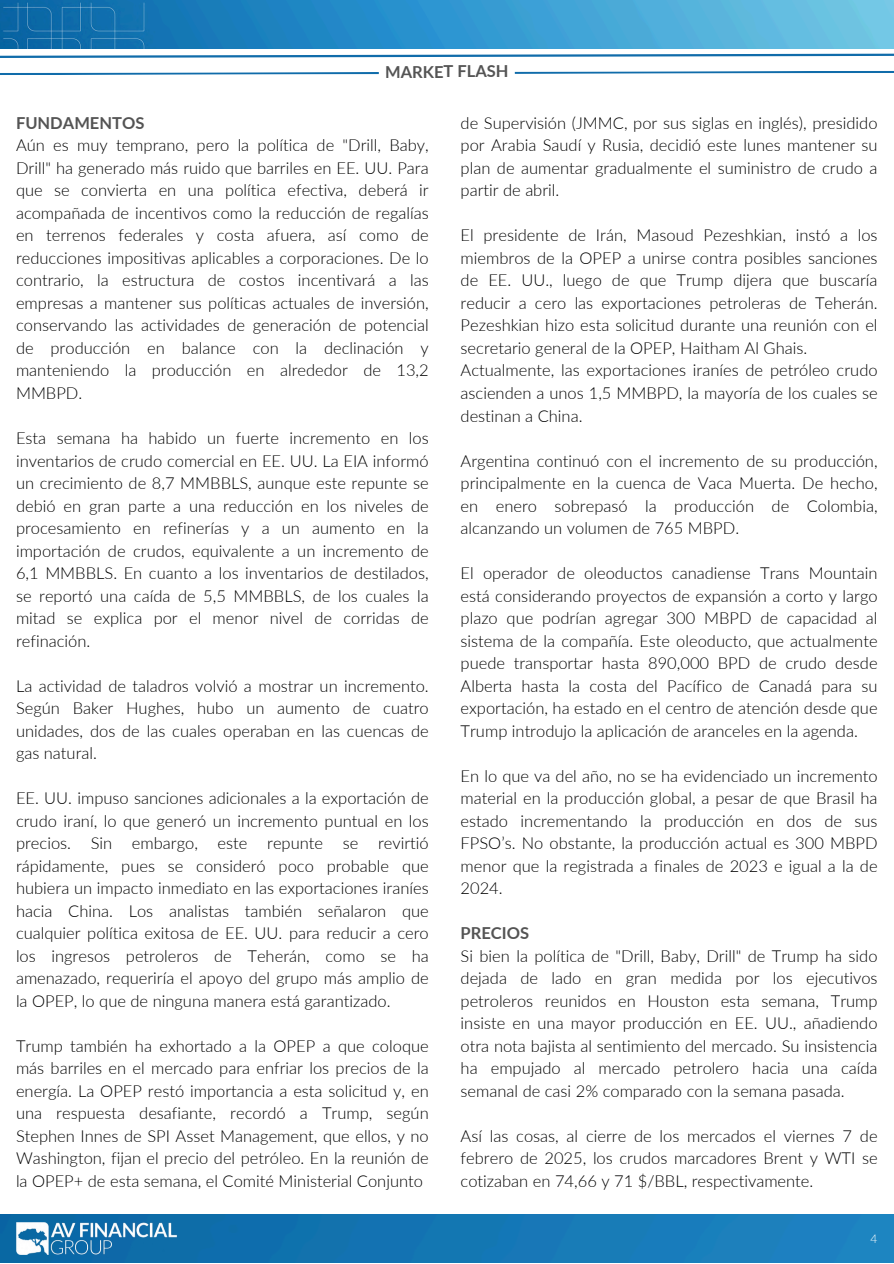
<style>
.page{position:relative;width:894px;height:1264px;background:#fff}
.page>*{position:absolute;margin:0;border:0;box-sizing:border-box;transform-origin:0 0}
.t1{font:300 16.5px/22.5px "Lato";color:#000;text-align:justify}
.t2{font:700 16.5px "Lato";color:#545454}
.t3{font:300 12px "Lato";color:#fff}
.s1{font-weight:700;color:#545454}
</style>
<div class="page">
<img style="left:0;top:1214px;width:893px;height:48px">
<img style="left:11px;top:1214px;width:170px;height:49px">
<svg style="left:0;top:53px;width:893px;height:5px"></svg>
<svg style="left:0;top:71px;width:893px;height:4px"></svg>
<img style="left:0;top:0;width:893px;height:49px">
<p class="t2" style="left:385px;top:61px;width:125px">MARKET FLASH</p>
<p class="t1" style="left:16px;top:111px;width:414px;text-align:left"><span class="s1">FUNDAMENTOS<br></span>Aún es muy temprano, pero la política de "Drill, Baby, Drill" ha generado más ruido que barriles en EE. UU. Para que se convierta en una política efectiva, deberá ir acompañada de incentivos como la reducción de regalías en terrenos federales y costa afuera, así como de reducciones impositivas aplicables a corporaciones. De lo contrario, la estructura de costos incentivará a las empresas a mantener sus políticas actuales de inversión, conservando las actividades de generación de potencial de producción en balance con la declinación y manteniendo la producción en alrededor de 13,2<br>MMBPD.</p>
<p class="t1" style="left:16px;top:426px;width:414px">Esta semana ha habido un fuerte incremento en los inventarios de crudo comercial en EE. UU. La EIA informó un crecimiento de 8,7 MMBBLS, aunque este repunte se debió en gran parte a una reducción en los niveles de procesamiento en refinerías y a un aumento en la importación de crudos, equivalente a un incremento de 6,1 MMBBLS. En cuanto a los inventarios de destilados, se reportó una caída de 5,5 MMBBLS, de los cuales la mitad se explica por el menor nivel de corridas de refinación.</p>
<p class="t1" style="left:16px;top:674px;width:414px">La actividad de taladros volvió a mostrar un incremento.<br>Según Baker Hughes, hubo un aumento de cuatro unidades, dos de las cuales operaban en las cuencas de gas natural.</p>
<h1 class="t1" style="left:16px;top:786px;width:414px">EE. UU. impuso sanciones adicionales a la exportación de crudo iraní, lo que generó un incremento puntual en los precios. Sin embargo, este repunte se revirtió rápidamente, pues se consideró poco probable que hubiera un impacto inmediato en las exportaciones iraníes hacia China. Los analistas también señalaron que cualquier política exitosa de EE. UU. para reducir a cero los ingresos petroleros de Teherán, como se ha amenazado, requeriría el apoyo del grupo más amplio de la OPEP, lo que de ninguna manera está garantizado.</h1>
<h1 class="t1" style="left:16px;top:1034px;width:414px">Trump también ha exhortado a la OPEP a que coloque más barriles en el mercado para enfriar los precios de la energía. La OPEP restó importancia a esta solicitud y, en una respuesta desafiante, recordó a Trump, según Stephen Innes de SPI Asset Management, que ellos, y no Washington, fijan el precio del petróleo. En la reunión de la OPEP+ de esta semana, el Comité Ministerial Conjunto</h1>
<h1 class="t1" style="left:460px;top:111px;width:418px">de Supervisión (JMMC, por sus siglas en inglés), presidido por Arabia Saudí y Rusia, decidió este lunes mantener su plan de aumentar gradualmente el suministro de crudo a partir de abril.</h1>
<h1 class="t1" style="left:460px;top:224px;width:418px;text-align:left">El presidente de Irán, Masoud Pezeshkian, instó a los miembros de la OPEP a unirse contra posibles sanciones de EE. UU., luego de que Trump dijera que buscaría reducir a cero las exportaciones petroleras de Teherán.<br>Pezeshkian hizo esta solicitud durante una reunión con el secretario general de la OPEP, Haitham Al Ghais.<br>Actualmente, las exportaciones iraníes de petróleo crudo ascienden a unos 1,5 MMBPD, la mayoría de los cuales se destinan a China.</h1>
<h1 class="t1" style="left:460px;top:449px;width:418px">Argentina continuó con el incremento de su producción, principalmente en la cuenca de Vaca Muerta. De hecho, en enero sobrepasó la producción de Colombia, alcanzando un volumen de 765 MBPD.</h1>
<h1 class="t1" style="left:460px;top:561px;width:418px">El operador de oleoductos canadiense Trans Mountain está considerando proyectos de expansión a corto y largo plazo que podrían agregar 300 MBPD de capacidad al sistema de la compañía. Este oleoducto, que actualmente puede transportar hasta 890,000 BPD de crudo desde Alberta hasta la costa del Pacífico de Canadá para su exportación, ha estado en el centro de atención desde que Trump introdujo la aplicación de aranceles en la agenda.</h1>
<h1 class="t1" style="left:460px;top:764px;width:418px">En lo que va del año, no se ha evidenciado un incremento material en la producción global, a pesar de que Brasil ha estado incrementando la producción en dos de sus FPSO’s. No obstante, la producción actual es 300 MBPD menor que la registrada a finales de 2023 e igual a la de 2024.</h1>
<h1 class="t1" style="left:460px;top:921px;width:418px;text-align:left"><span class="s1">PRECIOS<br></span>Si bien la política de "Drill, Baby, Drill" de Trump ha sido dejada de lado en gran medida por los ejecutivos petroleros reunidos en Houston esta semana, Trump insiste en una mayor producción en EE. UU., añadiendo otra nota bajista al sentimiento del mercado. Su insistencia ha empujado al mercado petrolero hacia una caída semanal de casi 2% comparado con la semana pasada.</h1>
<h1 class="t1" style="left:460px;top:1124px;width:418px">Así las cosas, al cierre de los mercados el viernes 7 de febrero de 2025, los crudos marcadores Brent y WTI se cotizaban en 74,66 y 71 $/BBL, respectivamente.</h1>
<h1 class="t3" style="left:870px;top:1231px;width:8px">4</h1>
</div>
